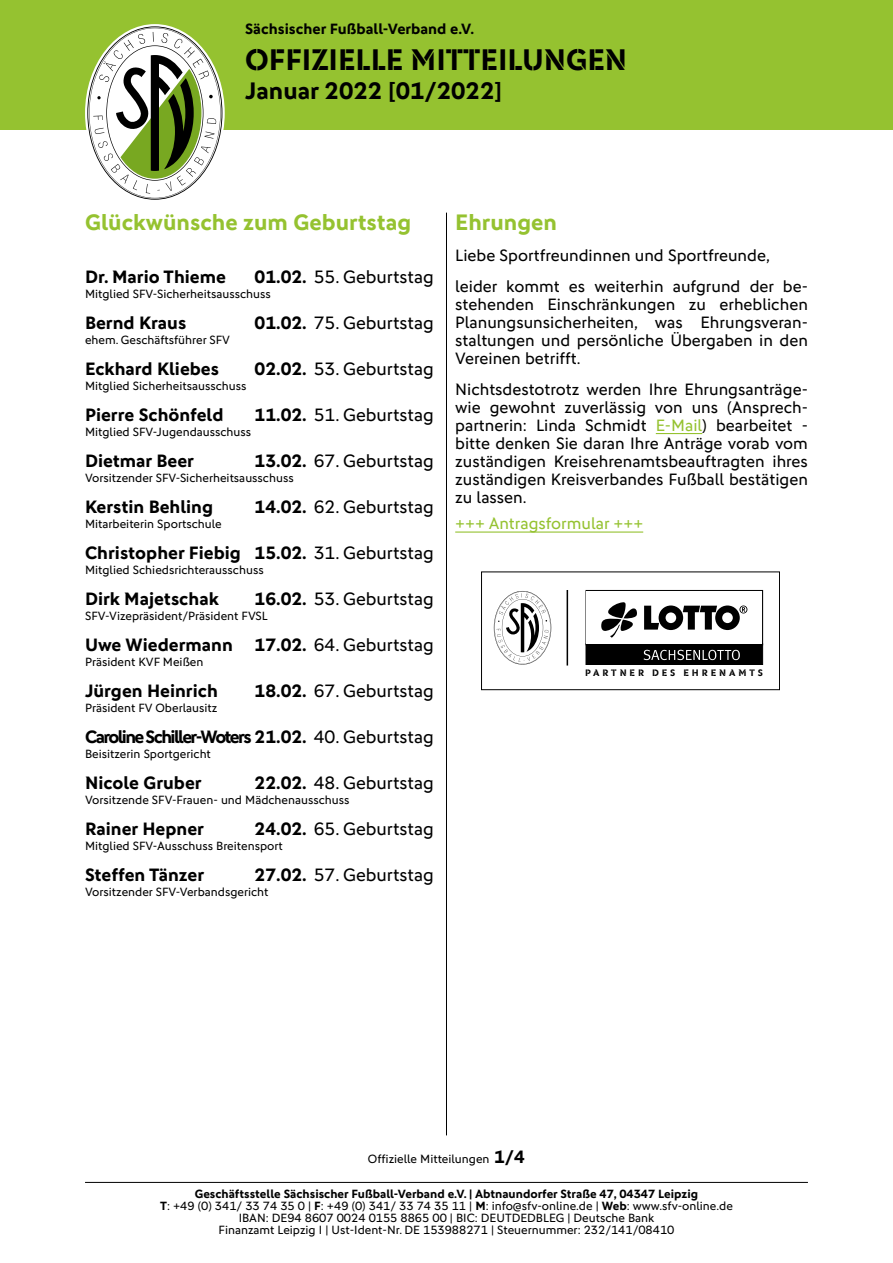
<style>
.page{position:relative;width:893px;height:1263px;background:#fff}
.page>*{position:absolute;margin:0;border:0;box-sizing:border-box;transform-origin:0 0}
.t1{font:30px "DFB Stencil";color:#000}
.t2{font:700 24px "DFB Sans";color:#000}
.t3{font:700 22.5px "DFB Sans";color:#95c230}
.t4{font:700 18px "DFB Sans";color:#000}
.t5{font:18px "DFB Sans";color:#000}
.t6{font:700 18px "DFB Sans";letter-spacing:-.09em;color:#000}
.t7{font:16.5px/18px "DFB Sans";color:#000;text-align:justify}
.t8{font:16.5px "DFB Sans";color:#95c230}
.t9{font:700 15px "DFB Sans";color:#000}
.t10{font:12px/12px "DFB Sans";color:#000;text-align:center}
.t11{font:9.45px "DFB Stencil";letter-spacing:.305em;color:#000}
.s1{font-weight:700}
.s2{font-weight:400}
.s3{color:#95c230}
.s4{font-weight:700;font-size:18px}
</style>
<div class="page">
<div style="left:0;top:0;width:893px;height:130px;background:#95c230"></div>
<svg style="left:87px;top:26px;width:135px;height:174px"></svg>
<hr style="left:85px;top:1182px;width:723px;height:1px;background:#000">
<hr style="left:446px;top:213px;width:1px;height:922px;background:#000">
<hr style="left:656px;top:433px;width:46px;height:1px;background:#95c230">
<hr style="left:455px;top:531px;width:188px;height:2px;background:#95c230">
<hr style="left:567px;top:590px;width:1px;height:75px;background:#000">
<svg style="left:586px;top:590px;width:177px;height:75px"></svg>
<div style="left:481px;top:571px;width:299px;height:119px;border:1px solid #000"></div>
<svg style="left:494px;top:591px;width:57px;height:73px"></svg>
<p class="t9" style="left:245px;top:20px;width:230px">Sächsischer Fußball-Verband e.V.</p>
<h1 class="t1" style="left:245px;top:42px;width:383px">OFFIZIELLE MITTEILUNGEN</h1>
<h2 class="t2" style="left:245px;top:77px;width:258px">Januar 2022 [01/2022]</h2>
<h3 class="t3" style="left:85px;top:209px;width:328px">Glückwünsche zum Geburtstag</h3>
<h3 class="t4" style="left:85px;top:266px;width:142px">Dr. Mario Thieme</h3>
<h3 class="t5" style="left:255px;top:266px;width:181px"><span class="s1">01.02.</span> 55. Geburtstag</h3>
<p class="t10" style="left:85px;top:287px;width:187px">Mitglied SFV-Sicherheitsausschuss</p>
<h3 class="t4" style="left:85px;top:312px;width:103px">Bernd Kraus</h3>
<h3 class="t5" style="left:255px;top:312px;width:181px"><span class="s1">01.02.</span> 75. Geburtstag</h3>
<p class="t10" style="left:85px;top:333px;width:147px">ehem. Geschäftsführer SFV</p>
<h3 class="t4" style="left:85px;top:358px;width:136px">Eckhard Kliebes</h3>
<h3 class="t5" style="left:255px;top:358px;width:181px"><span class="s1">02.02.</span> 53. Geburtstag</h3>
<p class="t10" style="left:85px;top:379px;width:163px">Mitglied Sicherheitsausschuss</p>
<h3 class="t4" style="left:85px;top:404px;width:140px">Pierre Schönfeld</h3>
<h3 class="t5" style="left:255px;top:404px;width:181px"><span class="s1">11.02.</span> 51. Geburtstag</h3>
<p class="t10" style="left:85px;top:425px;width:168px">Mitglied SFV-Jugendausschuss</p>
<h3 class="t4" style="left:85px;top:450px;width:111px">Dietmar Beer</h3>
<h3 class="t5" style="left:255px;top:450px;width:181px"><span class="s1">13.02.</span> 67. Geburtstag</h3>
<p class="t10" style="left:85px;top:471px;width:210px">Vorsitzender SFV-Sicherheitsausschuss</p>
<h3 class="t4" style="left:85px;top:496px;width:130px">Kerstin Behling</h3>
<h3 class="t5" style="left:255px;top:496px;width:181px"><span class="s1">14.02.</span> 62. Geburtstag</h3>
<p class="t10" style="left:85px;top:517px;width:138px">Mitarbeiterin Sportschule</p>
<h3 class="t4" style="left:85px;top:542px;width:350px">Christopher Fiebig 15.02. <span class="s2">31. Geburtstag</span></h3>
<p class="t10" style="left:85px;top:563px;width:180px">Mitglied Schiedsrichterausschuss</p>
<h3 class="t4" style="left:85px;top:588px;width:135px">Dirk Majetschak</h3>
<h3 class="t5" style="left:255px;top:588px;width:181px"><span class="s1">16.02.</span> 53. Geburtstag</h3>
<p class="t10" style="left:85px;top:609px;width:184px">SFV-Vizepräsident/Präsident FVSL</p>
<h3 class="t4" style="left:85px;top:634px;width:350px">Uwe Wiedermann 17.02. <span class="s2">64. Geburtstag</span></h3>
<p class="t10" style="left:85px;top:655px;width:120px">Präsident KVF Meißen</p>
<h3 class="t4" style="left:85px;top:680px;width:134px">Jürgen Heinrich</h3>
<h3 class="t5" style="left:255px;top:680px;width:181px"><span class="s1">18.02.</span> 67. Geburtstag</h3>
<p class="t10" style="left:85px;top:701px;width:134px">Präsident FV Oberlausitz</p>
<h3 class="t6" style="left:85px;top:726px;width:350px">Caroline Schiller-Woters 21.02. <span class="s2">40. Geburtstag</span></h3>
<p class="t10" style="left:85px;top:747px;width:127px">Beisitzerin Sportgericht</p>
<h3 class="t4" style="left:85px;top:772px;width:118px">Nicole Gruber</h3>
<h3 class="t5" style="left:255px;top:772px;width:181px"><span class="s1">22.02.</span> 48. Geburtstag</h3>
<p class="t10" style="left:85px;top:793px;width:266px">Vorsitzende SFV-Frauen- und Mädchenausschuss</p>
<h3 class="t4" style="left:85px;top:818px;width:121px">Rainer Hepner</h3>
<h3 class="t5" style="left:255px;top:818px;width:181px"><span class="s1">24.02.</span> 65. Geburtstag</h3>
<p class="t10" style="left:85px;top:839px;width:199px">Mitglied SFV-Ausschuss Breitensport</p>
<h3 class="t4" style="left:85px;top:864px;width:121px">Steffen Tänzer</h3>
<h3 class="t5" style="left:255px;top:864px;width:181px"><span class="s1">27.02.</span> 57. Geburtstag</h3>
<p class="t10" style="left:85px;top:885px;width:185px">Vorsitzender SFV-Verbandsgericht</p>
<h3 class="t3" style="left:455px;top:209px;width:103px">Ehrungen</h3>
<h3 class="t7" style="left:455px;top:240px;width:354px;line-height:30.8px">Liebe Sportfreundinnen und Sportfreunde, leider kommt es weiterhin aufgrund der be-</h3>
<h3 class="t7" style="left:455px;top:295px;width:354px">stehenden Einschränkungen zu erheblichen Planungsunsicherheiten, was Ehrungsveran&shy;staltungen und persönliche Übergaben in den Vereinen betrifft.</h3>
<p class="t7" style="left:455px;top:380px;width:354px">Nichtsdestotrotz werden Ihre Ehrungsanträge&shy;wie gewohnt zuverlässig von uns (Ansprech&shy;partnerin: Linda Schmidt <span class="s3">E-Mail</span>) bearbeitet - bitte denken Sie daran Ihre Anträge vorab vom zuständigen Kreisehrenamtsbeauftragten ihres zuständigen Kreisverbandes Fußball bestätigen zu lassen.</p>
<h3 class="t8" style="left:455px;top:514px;width:189px">+++ Antragsformular +++</h3>
<p class="t11" style="left:585px;top:667px;width:179px">PARTNER DES EHRENAMTS</p>
<p class="t10" style="left:368px;top:1153px;width:159px">Offizielle Mitteilungen <span class="s4">1/4</span></p>
<p class="t10" style="left:160px;top:1188px;width:574px"><span class="s1">Geschäftsstelle Sächsischer Fußball-Verband e.V. | Abtnaundorfer Straße 47, 04347 Leipzig<br>T</span>: +49 (0) 341/ 33 74 35 0 | <span class="s1">F</span>: +49 (0) 341/ 33 74 35 11 | <span class="s1">M</span>: info@sfv-online.de | <span class="s1">Web</span>: www.sfv-online.de IBAN: DE94 8607 0024 0155 8865 00 | BIC: DEUTDEDBLEG | Deutsche Bank<br>Finanzamt Leipzig I | Ust-Ident-Nr. DE 153988271 | Steuernummer: 232/141/08410</p>
</div>
